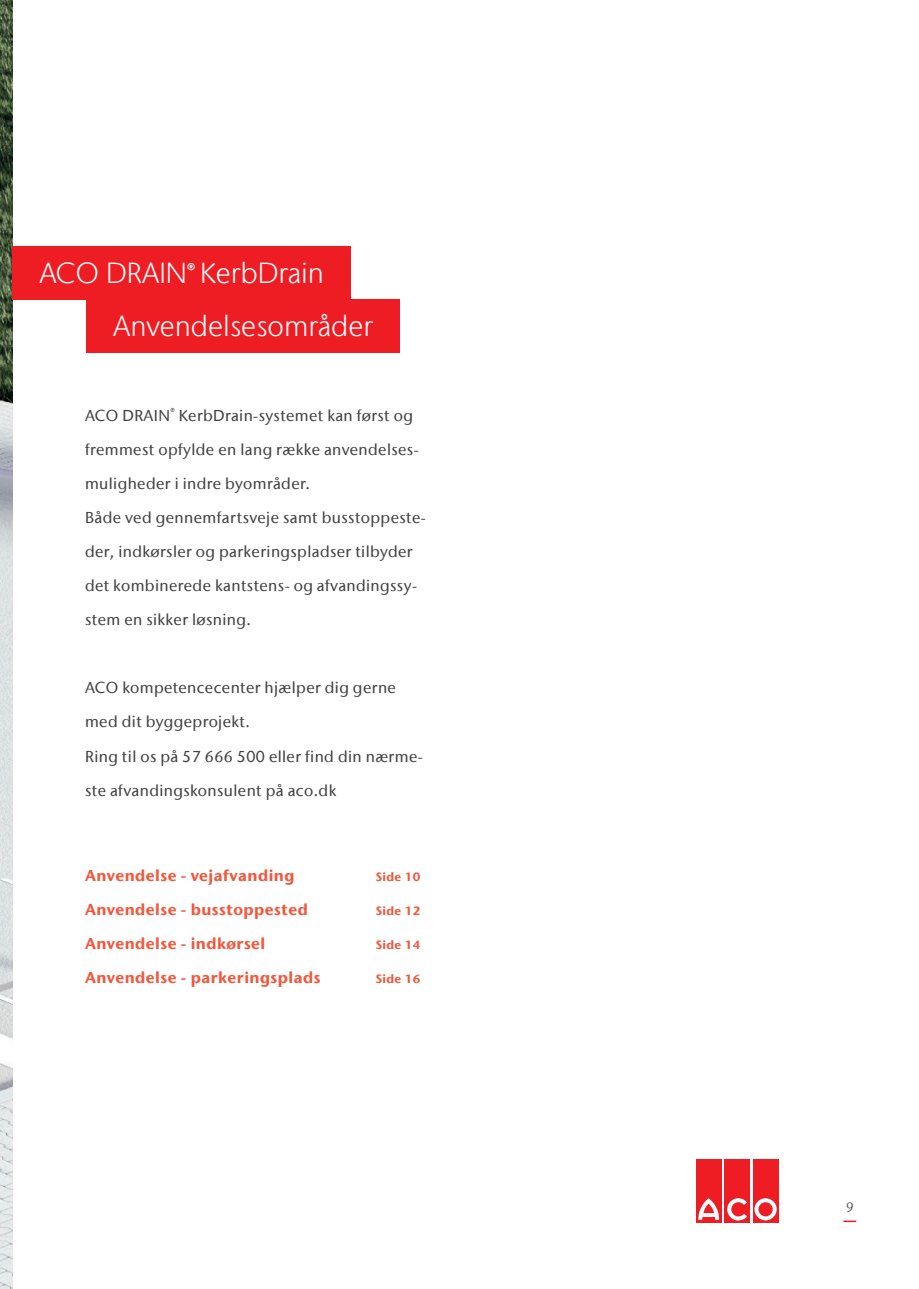
<style>
.page{position:relative;width:919px;height:1289px;background:#fff}
.page>*{position:absolute;margin:0;border:0;box-sizing:border-box;transform-origin:0 0}
.t1{font:300 28.95px/52.9px "Stone Sans IIITC Com";color:#fff}
.t2{font:500 15.75px/34px "Stone Sans IIITC Com";letter-spacing:.025em;color:#434343}
.t3{font:700 15.75px "Stone Sans IIITC Com";letter-spacing:.03em;color:#f0593e}
.t4{font:13.5px "Stone Sans IIITC Com";color:#575757}
.t5{font:700 12px "Stone Sans IIITC Com";letter-spacing:.03em;color:#f0593e}
.s1{font-weight:700;font-size:18.75px}
</style>
<div class="page">
<svg style="left:843px;top:1220px;width:13px;height:1px"></svg>
<div style="left:695px;top:1159px;width:26px;height:63px;background:#ee1d23"></div>
<div style="left:724px;top:1159px;width:26px;height:63px;background:#ee1d23"></div>
<div style="left:752px;top:1159px;width:26px;height:63px;background:#ee1d23"></div>
<svg style="left:698px;top:1198px;width:21px;height:21px"></svg>
<svg style="left:727px;top:1198px;width:20px;height:22px"></svg>
<svg style="left:754px;top:1198px;width:22px;height:22px"></svg>
<img style="left:0;top:0;width:13px;height:1288px">
<div style="left:13px;top:246px;width:338px;height:54px;background:#ee1d23"></div>
<div style="left:86px;top:299px;width:313px;height:54px;background:#ee1d23"></div>
<h1 class="t1" style="left:113px;top:246px;width:261px;text-indent:-74px">ACO DRAIN<span class="s1">®</span> KerbDrain<br>Anvendelsesområder</h1>
<p class="t2" style="left:85px;top:398px;width:342px">ACO DRAIN<sup>®</sup> KerbDrain-systemet kan først og fremmest opfylde en lang række anvendelses&shy;muligheder i indre byområder.<br>Både ved gennemfartsveje samt busstoppeste&shy;der, indkørsler og parkeringspladser tilbyder det kombinerede kantstens- og afvandingssy&shy;stem en sikker løsning.</p>
<p class="t2" style="left:85px;top:670px;width:339px">ACO kompetencecenter hjælper dig gerne med dit byggeprojekt.<br>Ring til os på 57 666 500 eller find din nærme&shy;ste afvandingskonsulent på aco.dk</p>
<p class="t3" style="left:85px;top:864px;width:211px">Anvendelse - vejafvanding</p>
<p class="t5" style="left:375px;top:868px;width:46px">Side 10</p>
<p class="t3" style="left:85px;top:898px;width:224px">Anvendelse - busstoppested</p>
<p class="t5" style="left:375px;top:902px;width:46px">Side 12</p>
<p class="t3" style="left:85px;top:932px;width:182px">Anvendelse - indkørsel</p>
<p class="t5" style="left:375px;top:936px;width:46px">Side 14</p>
<p class="t3" style="left:85px;top:967px;width:237px">Anvendelse - parkeringsplads</p>
<p class="t5" style="left:375px;top:970px;width:46px">Side 16</p>
<p class="t4" style="left:846px;top:1198px;width:9px">9</p>
</div>
